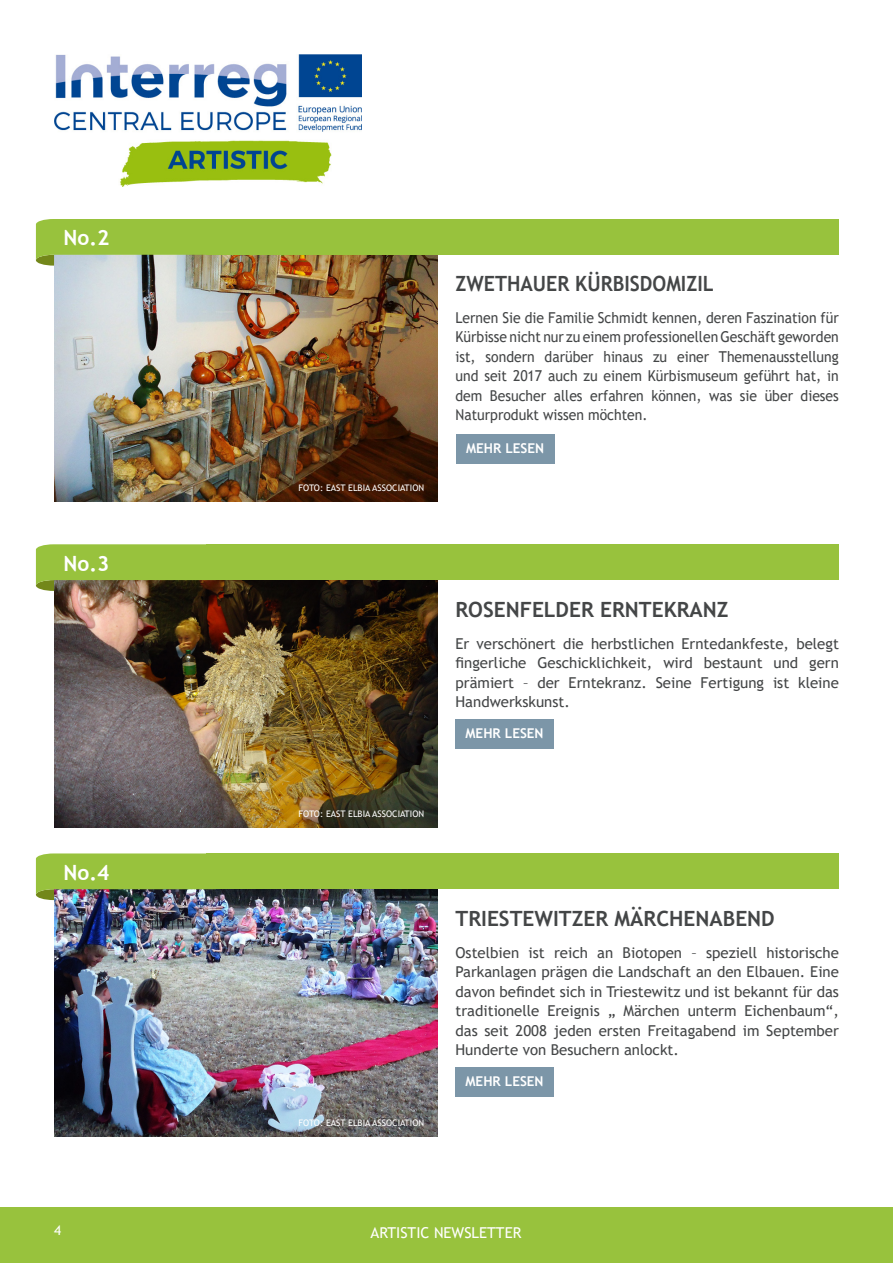
<style>
.page{position:relative;width:893px;height:1263px;background:#fff}
.page>*{position:absolute;margin:0;border:0;box-sizing:border-box;transform-origin:0 0}
.t1{font:700 21px "Trebuchet MS";color:#444647}
.t2{font:700 21px "Trebuchet MS";color:#444647;scale:.94 1}
.t3{font:700 21px "Trebuchet MS";color:#fff}
.t4{font:15px/19.5px "Trebuchet MS";color:#444647;text-align:justify}
.t5{font:15px/19.5px "Trebuchet MS";color:#444647;text-align:justify;scale:.93 1}
.t6{font:15px "Trebuchet MS";color:#fff}
.t7{font:700 13.5px "Trebuchet MS";color:#fff}
.t8{font:13.5px "Trebuchet MS";color:#fff}
.t9{font:9px "Trebuchet MS";color:#fff}
</style>
<div class="page">
<img style="left:54px;top:54px;width:307px;height:133px">
<div style="left:0;top:1208px;width:893px;height:55px;background:#98c23d"></div>
<img style="left:54px;top:889px;width:383px;height:248px">
<div style="left:455px;top:1067px;width:99px;height:29px;background:#7c96a8"></div>
<img style="left:54px;top:255px;width:383px;height:247px">
<div style="left:456px;top:434px;width:98px;height:29px;background:#7c96a8"></div>
<img style="left:54px;top:580px;width:383px;height:247px">
<div style="left:455px;top:719px;width:99px;height:29px;background:#7c96a8"></div>
<svg style="left:36px;top:219px;width:180px;height:47px;background:#9ec059"></svg>
<div style="left:207px;top:219px;width:632px;height:36px;background:#98c23d"></div>
<svg style="left:36px;top:544px;width:180px;height:47px;background:#8ba63c"></svg>
<div style="left:207px;top:544px;width:632px;height:36px;background:#98c23d"></div>
<img style="left:36px;top:853px;width:180px;height:47px">
<div style="left:207px;top:853px;width:632px;height:36px;background:#98c23d"></div>
<p class="t3" style="left:63px;top:225px;width:47px">No.2</p>
<p class="t3" style="left:63px;top:550px;width:47px">No.3</p>
<p class="t3" style="left:63px;top:859px;width:47px">No.4</p>
<p class="t9" style="left:298px;top:482px;width:127px">FOTO: EAST ELBIA ASSOCIATION</p>
<p class="t2" style="left:455px;top:270px;width:276px">ZWETHAUER KÜRBISDOMIZIL</p>
<p class="t5" style="left:455px;top:307px;width:414px">Lernen Sie die Familie Schmidt kennen, deren Faszination für Kürbisse nicht nur zu einem professionellen Geschäft geworden ist, sondern darüber hinaus zu einer Themenausstellung und seit 2017 auch zu einem Kürbismuseum geführt hat, in dem Besucher alles erfahren können, was sie über dieses Naturprodukt wissen möchten.</p>
<p class="t7" style="left:466px;top:440px;width:80px">MEHR LESEN</p>
<p class="t9" style="left:298px;top:808px;width:127px">FOTO: EAST ELBIA ASSOCIATION</p>
<p class="t1" style="left:455px;top:596px;width:275px">ROSENFELDER ERNTEKRANZ</p>
<p class="t4" style="left:455px;top:634px;width:385px">Er verschönert die herbstlichen Erntedankfeste, belegt fingerliche Geschicklichkeit, wird bestaunt und gern prämiert – der Erntekranz. Seine Fertigung ist kleine Handwerkskunst.</p>
<p class="t7" style="left:466px;top:725px;width:80px">MEHR LESEN</p>
<p class="t9" style="left:298px;top:1117px;width:127px">FOTO: EAST ELBIA ASSOCIATION</p>
<p class="t1" style="left:455px;top:905px;width:321px">TRIESTEWITZER MÄRCHENABEND</p>
<p class="t4" style="left:455px;top:942px;width:385px">Ostelbien ist reich an Biotopen – speziell historische Parkanlagen prägen die Landschaft an den Elbauen. Eine davon befindet sich in Triestewitz und ist bekannt für das traditionelle Ereignis „ Märchen unterm Eichenbaum“, das seit 2008 jeden ersten Freitagabend im September Hunderte von Besuchern anlockt.</p>
<p class="t7" style="left:466px;top:1073px;width:80px">MEHR LESEN</p>
<p class="t8" style="left:54px;top:1222px;width:9px">4</p>
<p class="t6" style="left:371px;top:1223px;width:152px">ARTISTIC NEWSLETTER</p>
</div>
